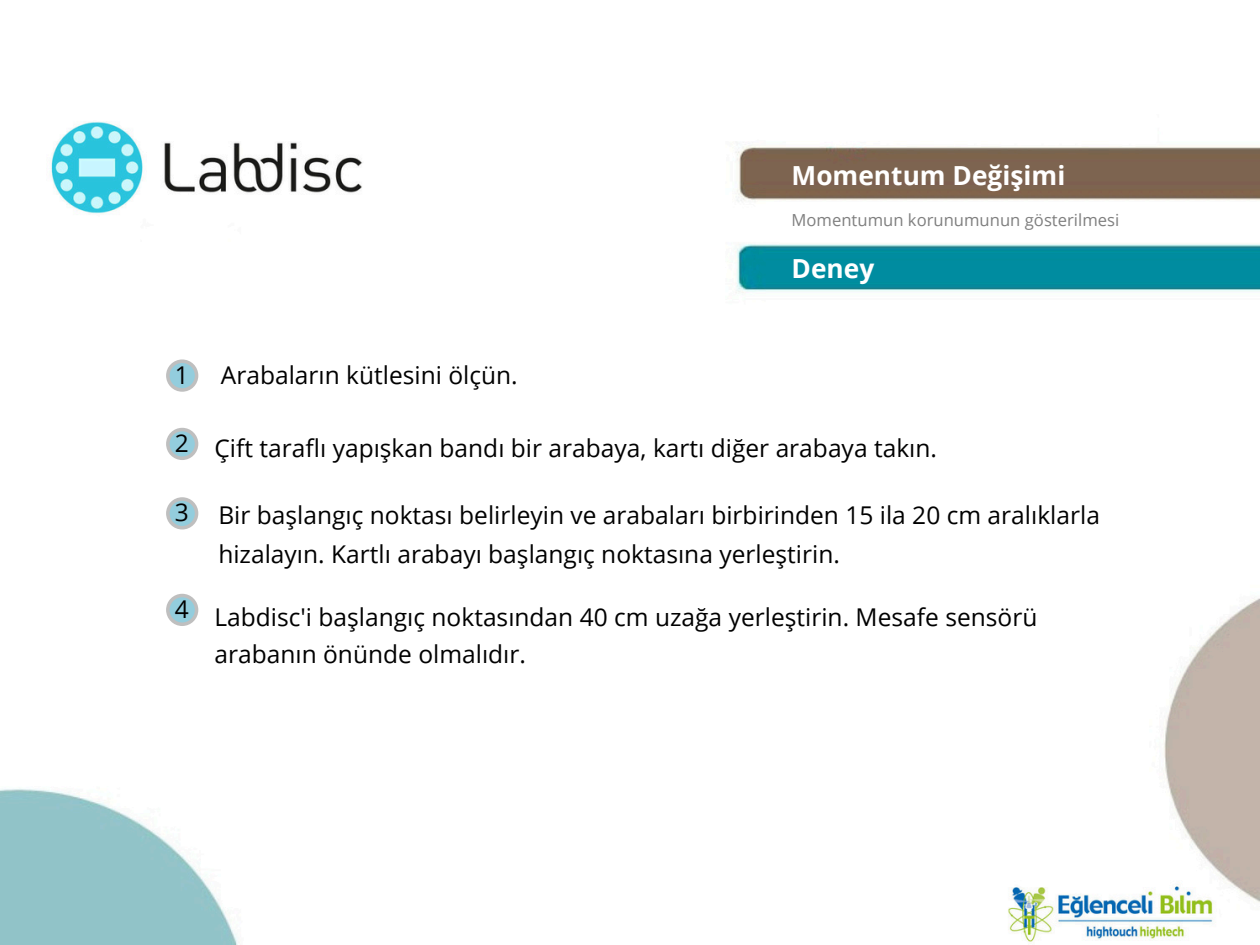
<style>
.page{position:relative;width:1260px;height:945px;background:#fff}
.page>*{position:absolute;margin:0;border:0;box-sizing:border-box;transform-origin:0 0}
.t1{font:700 26.25px "Open Sans";color:#fff}
.t2{font:24.5px/38.1px "Open Sans";color:#000}
.t3{font:16.62px "Open Sans";color:#7f7f7f}
</style>
<div class="page">
<img style="left:0;top:121px;width:1260px;height:824px">
<div style="left:168px;top:361px;width:29px;height:29px;background:#93cddd;border-radius:50%"></div>
<div style="left:166px;top:359px;width:32px;height:33px;border:4px solid #bfbfbf;border-radius:50%"></div>
<div style="left:168px;top:430px;width:29px;height:28px;background:#93cddd;border-radius:50%"></div>
<div style="left:166px;top:428px;width:32px;height:32px;border:4px solid #bfbfbf;border-radius:50%"></div>
<div style="left:168px;top:499px;width:29px;height:29px;background:#93cddd;border-radius:50%"></div>
<div style="left:166px;top:497px;width:32px;height:32px;border:4px solid #bfbfbf;border-radius:50%"></div>
<div style="left:168px;top:596px;width:29px;height:28px;background:#93cddd;border-radius:50%"></div>
<div style="left:166px;top:594px;width:32px;height:32px;border:4px solid #bfbfbf;border-radius:50%"></div>
<p class="t1" style="left:792px;top:157px;width:275px">Momentum Değişimi</p>
<p class="t3" style="left:792px;top:208px;width:329px">Momentumun korunumunun gösterilmesi</p>
<p class="t2" style="left:175px;top:356px;width:15px">1</p>
<p class="t2" style="left:221px;top:356px;width:298px">Arabaların kütlesini ölçün.</p>
<p class="t1" style="left:792px;top:250px;width:84px">Deney</p>
<p class="t2" style="left:175px;top:423px;width:15px">2</p>
<h1 class="t2" style="left:214px;top:429px;width:724px">Çift taraflı yapışkan bandı bir arabaya, kartı diğer arabaya takın.</h1>
<h2 class="t2" style="left:175px;top:493px;width:15px">3</h2>
<p class="t2" style="left:175px;top:590px;width:15px">4</p>
<p class="t2" style="left:218px;top:496px;width:883px">Bir başlangıç noktası belirleyin ve arabaları birbirinden 15 ila 20 cm aralıklarla hizalayın. Kartlı arabayı başlangıç noktasına yerleştirin.</p>
<h2 class="t2" style="left:214px;top:598px;width:824px;line-height:36.8px">Labdisc'i başlangıç noktasından 40 cm uzağa yerleştirin. Mesafe sensörü arabanın önünde olmalıdır.</h2>
</div>
